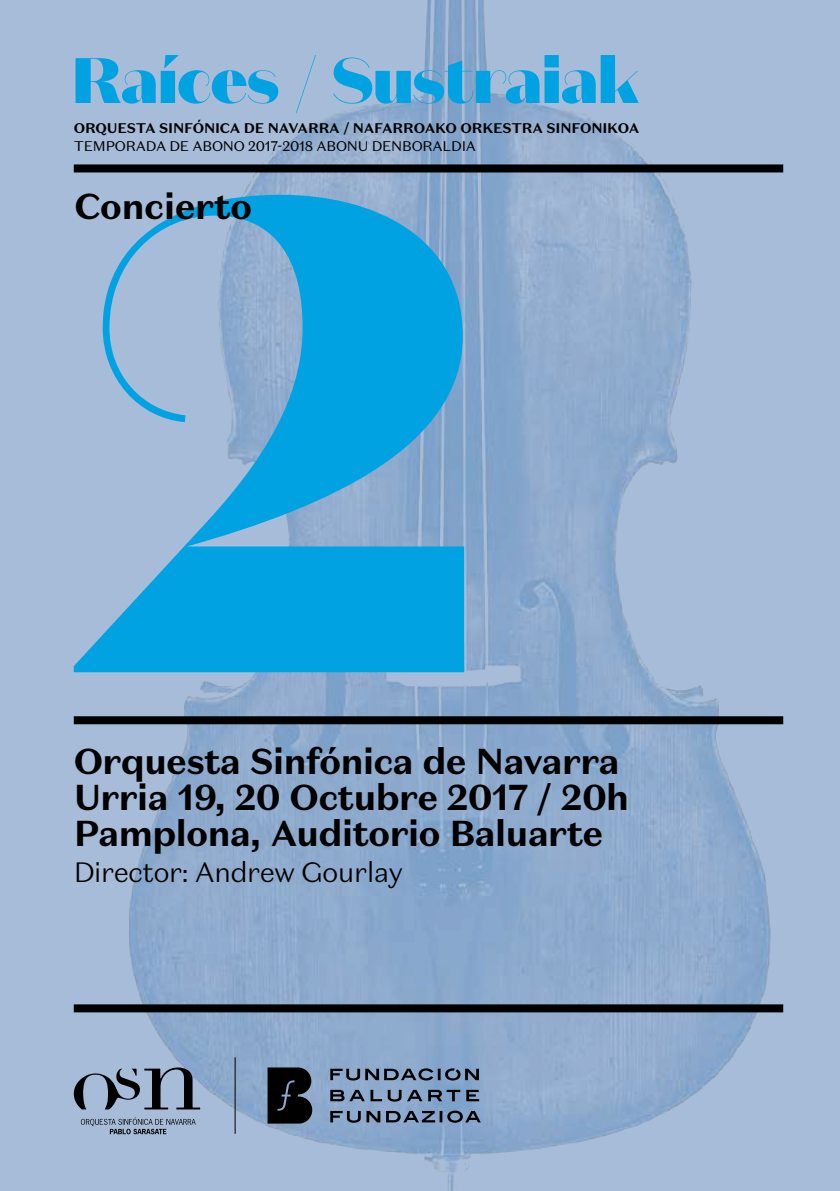
<style>
.page{position:relative;width:840px;height:1191px;background:#fff}
.page>*{position:absolute;margin:0;border:0;box-sizing:border-box;transform-origin:0 0}
.t1{font:900 64px "Domaine Sans Display";letter-spacing:-.005em;color:#00a2e2}
.t2{font:700 36px/36px "Domaine Sans Text";letter-spacing:-.03em;color:#000}
.t3{font:300 28px "Domaine Sans Text";letter-spacing:-.03em;color:#000}
.t4{font:700 14px "Domaine Sans Text";letter-spacing:-.015em;color:#000}
.t5{font:14px "Domaine Sans Text";letter-spacing:-.015em;color:#000}
</style>
<div class="page">
<div style="left:0;top:0;width:839px;height:1191px;background:#a7bcd9"></div>
<img style="left:123px;top:0;width:660px;height:1191px">
<hr style="left:235px;top:1057px;width:1px;height:76px;background:#000">
<svg style="left:81px;top:1117px;width:114px;height:17px"></svg>
<svg style="left:73px;top:1066px;width:127px;height:43px"></svg>
<svg style="left:267px;top:1067px;width:213px;height:56px"></svg>
<div style="left:74px;top:164px;width:708px;height:8px;background:#000"></div>
<div style="left:74px;top:1004px;width:708px;height:8px;background:#000"></div>
<div style="left:74px;top:716px;width:708px;height:8px;background:#000"></div>
<svg style="left:74px;top:195px;width:390px;height:477px"></svg>
<h1 class="t1" style="left:72px;top:39px;width:568px">Raíces / Sustraiak</h1>
<p class="t4" style="left:74px;top:119px;width:566px">ORQUESTA SINFÓNICA DE NAVARRA / NAFARROAKO ORKESTRA SINFONIKOA</p>
<p class="t5" style="left:74px;top:137px;width:349px">TEMPORADA DE ABONO 2017-2018 ABONU DENBORA</p>
<p class="t5" style="left:442px;top:137px;width:33px">LDIA</p>
<p class="t2" style="left:74px;top:189px;width:179px">Concierto</p>
<p class="t2" style="left:74px;top:743px;width:556px">Orquesta Sinfónica de Navarra<br>Urria 19, 20 Octubre 2017 / 20h<br>Pamplona, Auditorio Baluarte</p>
<p class="t3" style="left:74px;top:854px;width:331px">Director: Andrew Gourlay</p>
</div>
